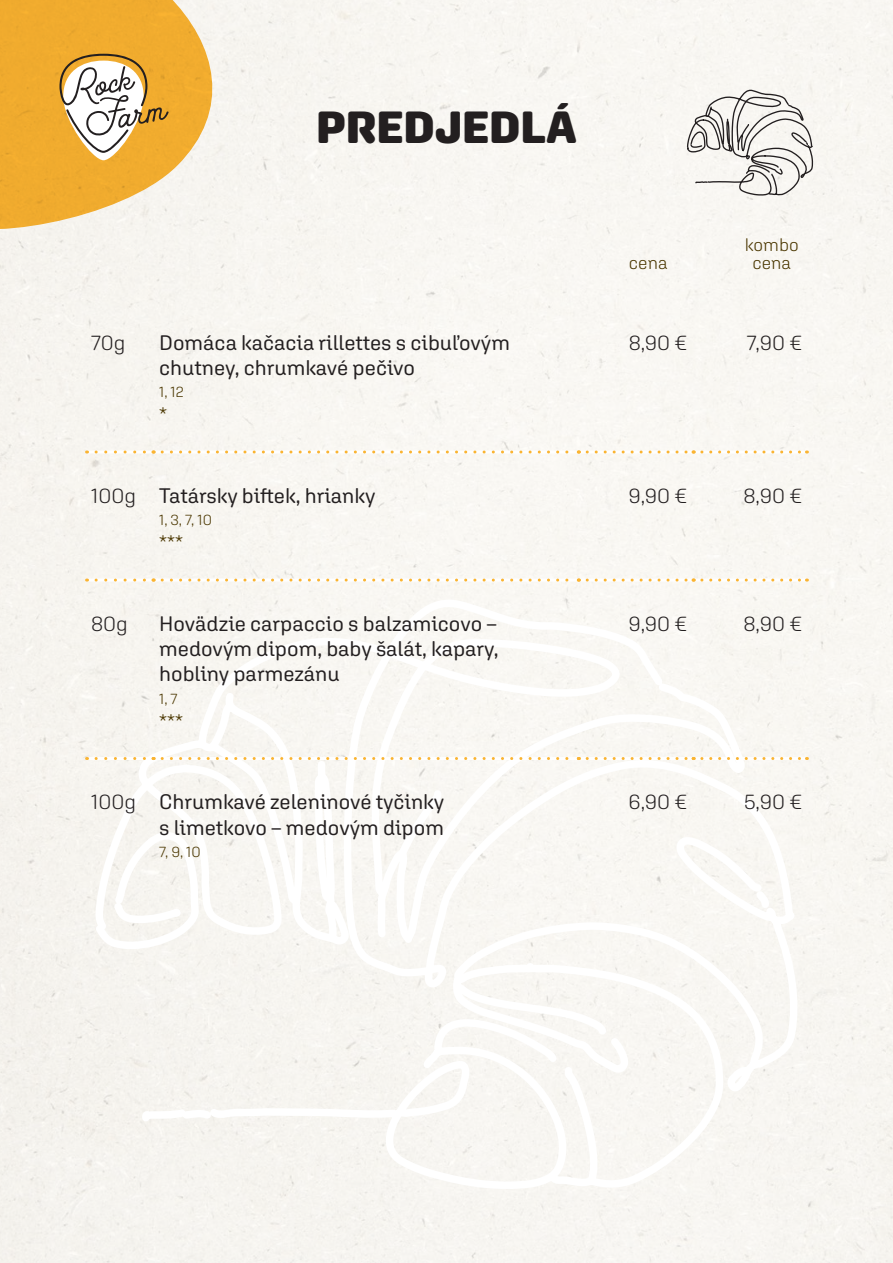
<style>
.page{position:relative;width:893px;height:1263px;background:#f8f6f1}
.page>*{position:absolute;margin:0;border:0;box-sizing:border-box;transform-origin:0 0}
.t1{font:900 45px "Aglet Sans";color:#231f20}
.t2{font:21px/25.2px "Aglet Sans";color:#231f20}
.t3{font:300 21px "Aglet Sans";color:#231f20}
.t4{font:300 21px "Aglet Sans";color:#4a3600}
.t5{font:300 18px/18px "Aglet Sans";color:#4a3600;text-align:center}
.t6{font:300 15px "Aglet Sans";color:#4a3600}
.s1{font-weight:300}
</style>
<div class="page">
<svg style="left:0;top:0;width:232px;height:245px;fill:#f1ac2f"></svg>
<svg style="left:59px;top:54px;width:110px;height:106px"></svg>
<svg style="left:89px;top:592px;width:713px;height:603px"></svg>
<svg style="left:686px;top:88px;width:128px;height:125px"></svg>
<hr style="left:87px;top:450px;width:66px;height:3px;background:#fff">
<hr style="left:153px;top:450px;width:425px;height:3px;background:#fff">
<hr style="left:578px;top:450px;width:115px;height:3px;background:#fff">
<hr style="left:693px;top:450px;width:113px;height:3px;background:#fff">
<hr style="left:87px;top:578px;width:66px;height:3px;background:#fff">
<hr style="left:153px;top:578px;width:425px;height:3px;background:#fff">
<hr style="left:578px;top:578px;width:115px;height:3px;background:#fff">
<hr style="left:693px;top:578px;width:113px;height:3px;background:#fff">
<hr style="left:87px;top:757px;width:66px;height:3px;background:#fff">
<hr style="left:153px;top:757px;width:425px;height:3px;background:#fff">
<hr style="left:578px;top:757px;width:115px;height:3px;background:#fff">
<hr style="left:693px;top:757px;width:113px;height:3px;background:#fff">
<svg style="left:96px;top:450px;width:58px;height:3px"></svg>
<svg style="left:162px;top:450px;width:417px;height:3px"></svg>
<svg style="left:587px;top:450px;width:107px;height:3px"></svg>
<svg style="left:702px;top:450px;width:105px;height:3px"></svg>
<svg style="left:96px;top:578px;width:58px;height:3px"></svg>
<svg style="left:162px;top:578px;width:417px;height:3px"></svg>
<svg style="left:587px;top:578px;width:107px;height:3px"></svg>
<svg style="left:702px;top:578px;width:105px;height:3px"></svg>
<svg style="left:96px;top:757px;width:58px;height:3px"></svg>
<svg style="left:162px;top:757px;width:417px;height:3px"></svg>
<svg style="left:587px;top:757px;width:107px;height:3px"></svg>
<svg style="left:702px;top:757px;width:105px;height:3px"></svg>
<h1 class="t1" style="left:316px;top:101px;width:262px">PREDJEDLÁ</h1>
<p class="t3" style="left:91px;top:330px;width:36px">70g</p>
<p class="t2" style="left:159px;top:329px;width:352px">Domáca kačacia rillettes s cibuľovým chutney, chrumkavé pečivo</p>
<p class="t6" style="left:159px;top:383px;width:26px">1, 12</p>
<p class="t4" style="left:159px;top:403px;width:9px">*</p>
<p class="t2" style="left:91px;top:483px;width:286px"><span class="s1">100g</span> Tatársky biftek, hrianky</p>
<p class="t6" style="left:159px;top:511px;width:54px">1, 3, 7, 10</p>
<p class="t4" style="left:159px;top:531px;width:25px">***</p>
<p class="t3" style="left:91px;top:611px;width:38px">80g</p>
<p class="t2" style="left:159px;top:611px;width:341px;text-align:justify">Hovädzie carpaccio s balzamicovo – medovým dipom, baby šalát, kapary, hobliny parmezánu</p>
<p class="t6" style="left:159px;top:690px;width:20px">1, 7</p>
<p class="t4" style="left:159px;top:709px;width:25px">***</p>
<p class="t2" style="left:91px;top:789px;width:355px;text-align:right"><span class="s1">100g</span> Chrumkavé zeleninové tyčinky s limetkovo – medovým dipom</p>
<p class="t6" style="left:159px;top:843px;width:43px">7, 9, 10</p>
<p class="t5" style="left:629px;top:254px;width:40px">cena</p>
<p class="t5" style="left:745px;top:236px;width:55px">kombo cena</p>
<p class="t3" style="left:629px;top:330px;width:60px">8,90 €</p>
<p class="t3" style="left:747px;top:330px;width:56px">7,90 €</p>
<p class="t3" style="left:629px;top:483px;width:60px">9,90 €</p>
<p class="t3" style="left:743px;top:483px;width:60px">8,90 €</p>
<p class="t3" style="left:629px;top:611px;width:60px">9,90 €</p>
<p class="t3" style="left:743px;top:611px;width:60px">8,90 €</p>
<p class="t3" style="left:629px;top:790px;width:60px">6,90 €</p>
<p class="t3" style="left:744px;top:790px;width:59px">5,90 €</p>
</div>
